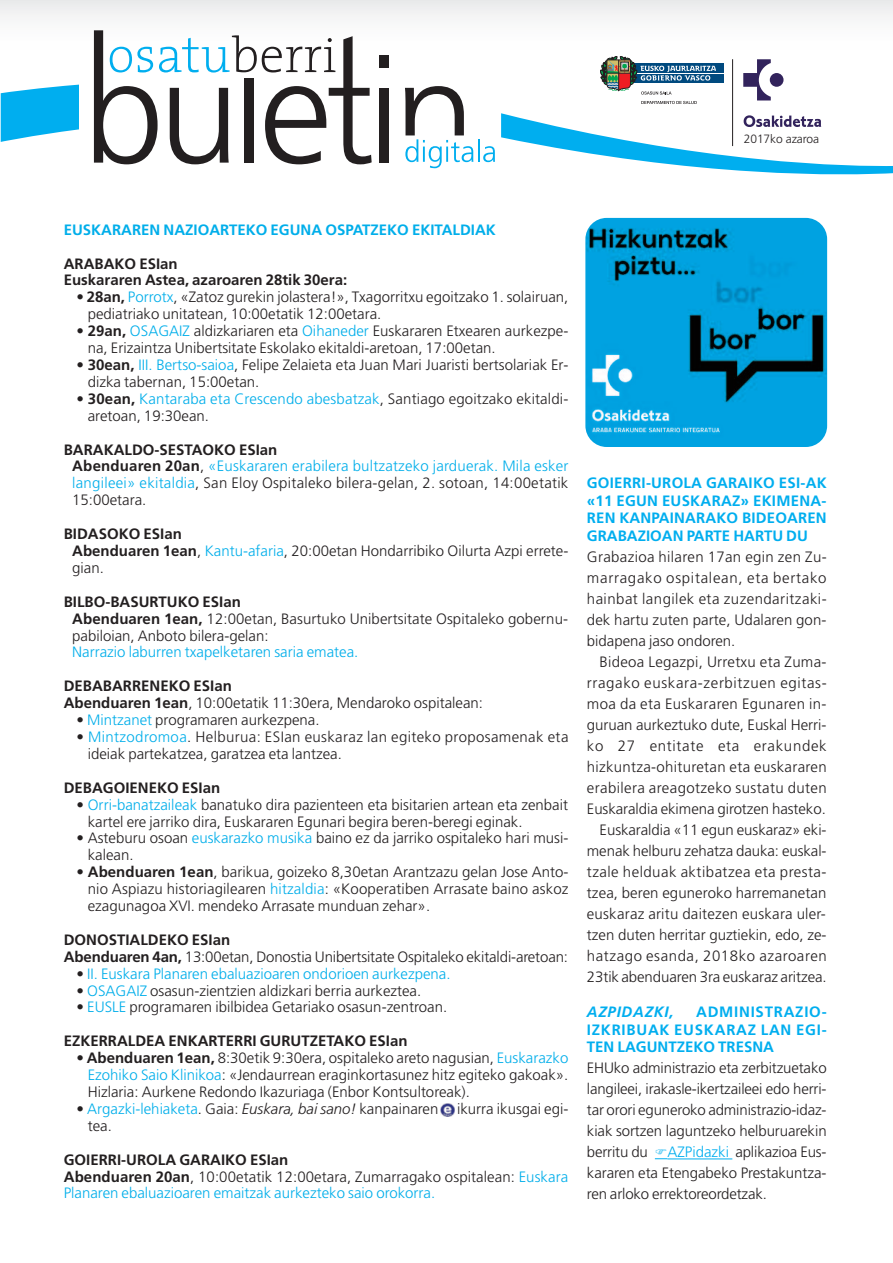
<style>
.page{position:relative;width:893px;height:1263px;background:#fff}
.page>*{position:absolute;margin:0;border:0;box-sizing:border-box;transform-origin:0 0}
.t1{font:300 15px/21px "Frutiger";color:#231f20}
.t2{font:300 15px/17px "Frutiger";letter-spacing:.005em;color:#00aeea}
.t3{font:700 15px/17.5px "Frutiger";letter-spacing:.01em;color:#00aeef;text-align:justify}
.t4{font:700 15px/17px "Frutiger";color:#231f20}
.t5{font:300 15px/17px "Frutiger";letter-spacing:.025em;color:#231f20}
.t6{font:700 15px "Frutiger";color:#00aeea}
.t7{font:italic 700 15px "Frutiger";letter-spacing:.05em;color:#00aeef}
.t8{font:300 12px "Frutiger";letter-spacing:-.01em;color:#231f20}
.s1{font-weight:700}
.s2{color:#00aeea}
.s3{font-weight:700;color:#231f20}
.s4{color:#231f20}
.s5{font-style:italic}
.s6{color:#00aeef}
</style>
<div class="page">
<div style="left:0;top:0;width:893px;height:50px;background:linear-gradient(to right,#f4f4f4,#f7f8f8)"></div>
<hr style="left:732px;top:59px;width:1px;height:87px;background:#231f20">
<svg style="left:94px;top:30px;width:278px;height:55px"></svg>
<div style="left:380px;top:55px;width:9px;height:12px;background:#231f20"></div>
<svg style="left:1px;top:85px;width:892px;height:90px"></svg>
<div style="left:740px;top:54px;width:94px;height:80px;background:#fff"></div>
<svg style="left:743px;top:59px;width:28px;height:41px"></svg>
<div style="left:770px;top:73px;width:13px;height:14px;background:#32235c;border-radius:50%"></div>
<svg style="left:744px;top:115px;width:77px;height:12px"></svg>
<div style="left:596px;top:51px;width:132px;height:63px;background:#fff"></div>
<div style="left:627px;top:63px;width:97px;height:20px;background:#004a7f"></div>
<hr style="left:627px;top:73px;width:97px;height:1px;background:#fff">
<svg style="left:641px;top:101px;width:56px;height:3px"></svg>
<svg style="left:600px;top:56px;width:116px;height:39px"></svg>
<hr style="left:667px;top:1158px;width:65px;height:1px;background:#00aeef">
<img style="left:440px;top:1103px;width:15px;height:13px">
<img style="left:585px;top:218px;width:242px;height:229px;border-radius:21px">
<svg style="left:655px;top:1158px;width:12px;height:1px"></svg>
<p class="t8" style="left:744px;top:134px;width:77px">2017ko azaroa</p>
<p class="t6" style="left:64px;top:223px;width:434px">EUSKARAREN NAZIOARTEKO EGUNA OSPATZEKO EKITALDIAK</p>
<p class="t4" style="left:64px;top:256px;width:285px">ARABAKO ESIan<br>Euskararen Astea, azaroaren 28tik 30era:</p>
<p class="t1" style="left:88px;top:290px;width:482px;line-height:17px;text-indent:-11px"><span class="s1">• 28an,</span> <span class="s2">Porrotx</span>, «Zatoz gurekin jolastera!», Txagorritxu egoitzako 1. solairuan, pediatriako unitatean, 10:00etatik 12:00etara.</p>
<p class="t1" style="left:88px;top:324px;width:482px;line-height:17px;text-indent:-11px"><span class="s1">• 29an,</span> <span class="s2">OSAGAIZ</span> aldizkariaren eta <span class="s2">Oihaneder</span> Euskararen Etxearen aurkezpe&shy;na, Erizaintza Unibertsitate Eskolako ekitaldi-aretoan, 17:00etan.</p>
<p class="t1" style="left:88px;top:357px;width:482px;line-height:17px;text-indent:-11px"><span class="s1">• 30ean,</span> <span class="s2">III. Bertso-saioa</span>, Felipe Zelaieta eta Juan Mari Juaristi bertsolariak Er&shy;dizka tabernan, 15:00etan.</p>
<p class="t1" style="left:88px;top:391px;width:482px;line-height:17px;text-indent:-11px"><span class="s1">• 30ean,</span> <span class="s2">Kantaraba eta Crescendo abesbatzak</span>, Santiago egoitzako ekitaldi&shy;aretoan, 19:30ean.</p>
<p class="t2" style="left:72px;top:442px;width:498px;text-indent:-9px"><span class="s3">BARAKALDO-SESTAOKO ESIan<br>Abenduaren 20an</span><span class="s4">,</span> «Euskararen erabilera bultzatzeko jarduerak. Mila esker langileei» ekitaldia<span class="s4">, San Eloy Ospitaleko bilera-gelan, 2. sotoan, 14:00etatik 15:00etara.</span></p>
<p class="t1" style="left:72px;top:526px;width:498px;line-height:17px;text-indent:-9px"><span class="s1">BIDASOKO ESIan<br>Abenduaren 1ean</span>, <span class="s2">Kantu-afaria</span>, 20:00etan Hondarribiko Oilurta Azpi errete&shy;gian.</p>
<p class="t1" style="left:72px;top:594px;width:497px;line-height:17px;text-indent:-9px"><span class="s1">BILBO-BASURTUKO ESIan<br>Abenduaren 1ean,</span> 12:00etan, Basurtuko Unibertsitate Ospitaleko gobernu&shy;pabiloian, Anboto bilera-gelan:</p>
<p class="t2" style="left:72px;top:645px;width:288px">Narrazio laburren txapelketaren saria ematea.</p>
<p class="t1" style="left:64px;top:679px;width:421px;line-height:17px"><span class="s1">DEBABARRENEKO ESIan<br>Abenduaren 1ean</span>, 10:00etatik 11:30era, Mendaroko ospitalean:</p>
<p class="t1" style="left:77px;top:710px;width:245px">• <span class="s2">Mintzanet</span> programaren aurkezpena.</p>
<p class="t5" style="left:88px;top:729px;width:482px;text-indent:-11px">• <span class="s2">Mintzodromoa</span>. Helburua: ESIan euskaraz lan egiteko proposamenak eta ideiak partekatzea, garatzea eta lantzea.</p>
<p class="t4" style="left:64px;top:780px;width:158px">DEBAGOIENEKO ESIan</p>
<p class="t1" style="left:88px;top:797px;width:482px;line-height:17px;text-indent:-11px">• <span class="s2">Orri-banatzaileak</span> banatuko dira pazienteen eta bisitarien artean eta zenbait kartel ere jarriko dira, Euskararen Egunari begira beren-beregi eginak.</p>
<p class="t1" style="left:88px;top:831px;width:482px;line-height:17px;text-indent:-11px"><span class="s1">•</span> Asteburu osoan <span class="s2">euskarazko musika</span> baino ez da jarriko ospitaleko hari musi&shy;kalean.</p>
<p class="t1" style="left:88px;top:865px;width:482px;line-height:17px;text-align:justify;text-indent:-11px"><span class="s1">• Abenduaren 1ean</span>, barikua, goizeko 8,30etan Arantzazu gelan Jose Anto&shy;nio Aspiazu historiagilearen <span class="s2">hitzaldia</span>: «Kooperatiben Arrasate baino askoz ezagunagoa XVI. mendeko Arrasate munduan zehar».</p>
<p class="t1" style="left:64px;top:932px;width:506px;line-height:17px"><span class="s1">DONOSTIALDEKO ESIan<br>Abenduaren 4an,</span> 13:00etan, Donostia Unibertsitate Ospitaleko ekitaldi-aretoan:</p>
<p class="t2" style="left:77px;top:966px;width:376px"><span class="s3">•</span> II. Euskara Planaren ebaluazioaren ondorioen aurkezpena.</p>
<p class="t1" style="left:77px;top:981px;width:346px"><span class="s1">•</span> <span class="s2">OSAGAIZ</span> osasun-zientzien aldizkari berria aurkeztea.</p>
<p class="t1" style="left:77px;top:998px;width:372px"><span class="s1">•</span> <span class="s2">EUSLE</span> programaren ibilbidea Getariako osasun-zentroan.</p>
<p class="t4" style="left:64px;top:1034px;width:345px">EZKERRALDEA ENKARTERRI GURUTZETAKO ESIan</p>
<p class="t1" style="left:88px;top:1051px;width:482px;line-height:17px;text-align:justify;text-indent:-11px"><span class="s1">• Abenduaren 1ean,</span> 8:30etik 9:30era, ospitaleko areto nagusian, <span class="s2">Euskarazko Ezohiko Saio Klinikoa</span>: «Jendaurrean eraginkortasunez hitz egiteko gakoak».<br>Hizlaria: Aurkene Redondo Ikazuriaga (Enbor Kontsultoreak).</p>
<p class="t1" style="left:88px;top:1101px;width:482px;line-height:17px;text-indent:-11px"><span class="s1">•</span> <span class="s2">Argazki-lehiaketa</span>. Gaia: <span class="s5">Euskara, bai sano!</span> kanpainaren ikurra ikusgai egi&shy;tea.</p>
<p class="t2" style="left:64px;top:1152px;width:506px"><span class="s3">GOIERRI-UROLA GARAIKO ESIan<br>Abenduaren 20an</span><span class="s4">, 10:00etatik 12:00etara, Zumarragako ospitalean:</span> Euskara<br>Planaren ebaluazioaren emaitzak aurkezteko saio orokorra.</p>
<p class="t3" style="left:587px;top:475px;width:241px">GOIERRI-UROLA GARAIKO ESI-AK «11 EGUN EUSKARAZ» EKIMENA-REN KANPAINARAKO BIDEOAREN GRABAZIOAN PARTE HARTU DU</p>
<p class="t1" style="left:587px;top:547px;width:241px;text-align:justify">Grabazioa hilaren 17an egin zen Zu&shy;marragako ospitalean, eta bertako hainbat langilek eta zuzendaritzaki&shy;dek hartu zuten parte, Udalaren gon&shy;bidapena jaso ondoren.</p>
<p class="t1" style="left:587px;top:652px;width:241px;text-align:right">Bideoa Legazpi, Urretxu eta Zuma&shy;rragako euskara-zerbitzuen egitas&shy;moa da eta Euskararen Egunaren in&shy;guruan aurkeztuko dute, Euskal Herri&shy;ko 27 entitate eta erakundek hizkuntza-ohituretan eta euskararen erabilera areagotzeko sustatu duten Euskaraldia ekimena girotzen hasteko.<br>Euskaraldia «11 egun euskaraz» eki&shy;menak helburu zehatza dauka: euskal&shy;tzale helduak aktibatzea eta presta&shy;tzea, beren eguneroko harremanetan euskaraz aritu daitezen euskara uler&shy;tzen duten herritar guztiekin, edo, ze&shy;hatzago esanda, 2018ko azaroaren 23tik abenduaren 3ra euskaraz aritzea.</p>
<p class="t7" style="left:587px;top:1006px;width:88px">AZPIDAZKI,</p>
<p class="t3" style="left:587px;top:1004px;width:241px;text-indent:109px">ADMINISTRAZIO-IZKRIBUAK EUSKARAZ LAN EGI-TEN LAGUNTZEKO TRESNA</p>
<p class="t1" style="left:587px;top:1059px;width:241px;text-align:justify">EHUko administrazio eta zerbitzuetako langileei, irakasle-ikertzaileei edo herri&shy;tar orori eguneroko administrazio-idaz&shy;kiak sortzen laguntzeko helburuarekin berritu du</p>
<p class="t1" style="left:587px;top:1143px;width:241px;text-align:justify;text-indent:81px"><span class="s6">AZPidazki</span> aplikazioa Eus&shy;kararen eta Etengabeko Prestakuntza&shy;ren arloko errektoreordetzak.</p>
</div>
